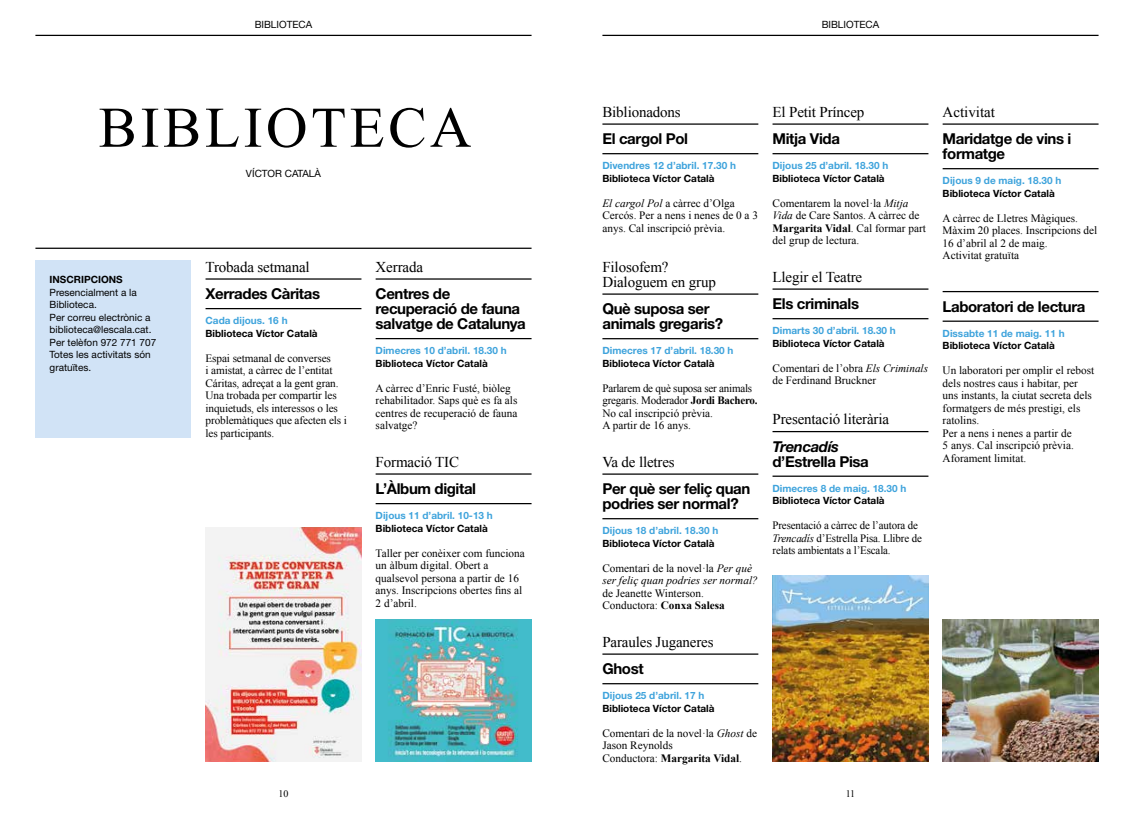
<style>
.page{position:relative;width:1134px;height:815px;background:#fff}
.page>*{position:absolute;margin:0;border:0;box-sizing:border-box;transform-origin:0 0}
.t1{font:57.5px "Times New Roman";letter-spacing:.06em;color:#000}
.t2{font:700 15px/15px "Helvetica Neue LT Std";letter-spacing:-.025em;color:#000}
.t3{font:15px/15px "Times New Roman";letter-spacing:-.01em;color:#000}
.t4{font:italic 700 15px "Helvetica Neue LT Std";letter-spacing:-.025em;color:#000}
.t5{font:11.25px/12.5px "Times New Roman";color:#000}
.t6{font:11.25px/12.5px "Times New Roman";letter-spacing:-.02em;color:#000}
.t7{font:italic 11.25px/12.5px "Times New Roman";color:#000}
.t8{font:700 10px "Helvetica Neue LT Std";color:#000}
.t9{font:700 10px "Helvetica Neue LT Std";color:#3ea3dc}
.t10{font:10px/12.5px "Helvetica Neue LT Std";color:#000}
.t11{font:10px "Times New Roman";color:#000}
.s1{font-style:italic}
.s2{font-weight:700}
.s3{font-style:normal}
</style>
<div class="page">
<hr style="left:602px;top:35px;width:496px;height:1px;background:#000">
<hr style="left:35px;top:35px;width:496px;height:1px;background:#000">
<div style="left:35px;top:260px;width:156px;height:178px;background:#d1e3f6"></div>
<hr style="left:206px;top:278px;width:155px;height:2px;background:#000">
<hr style="left:206px;top:308px;width:155px;height:1px;background:#000">
<hr style="left:376px;top:278px;width:155px;height:2px;background:#000">
<hr style="left:376px;top:338px;width:155px;height:1px;background:#000">
<hr style="left:376px;top:473px;width:155px;height:2px;background:#000">
<hr style="left:376px;top:503px;width:155px;height:1px;background:#000">
<hr style="left:35px;top:248px;width:496px;height:1px;background:#000">
<img style="left:206px;top:528px;width:155px;height:234px">
<img style="left:376px;top:620px;width:155px;height:142px">
<hr style="left:602px;top:123px;width:156px;height:2px;background:#000">
<hr style="left:602px;top:153px;width:156px;height:1px;background:#000">
<hr style="left:602px;top:293px;width:156px;height:2px;background:#000">
<hr style="left:602px;top:338px;width:156px;height:1px;background:#000">
<hr style="left:602px;top:473px;width:156px;height:2px;background:#000">
<hr style="left:602px;top:518px;width:156px;height:1px;background:#000">
<hr style="left:602px;top:653px;width:156px;height:2px;background:#000">
<hr style="left:602px;top:683px;width:156px;height:1px;background:#000">
<hr style="left:772px;top:123px;width:156px;height:2px;background:#000">
<hr style="left:772px;top:153px;width:156px;height:1px;background:#000">
<hr style="left:772px;top:288px;width:156px;height:2px;background:#000">
<hr style="left:772px;top:318px;width:156px;height:1px;background:#000">
<hr style="left:772px;top:431px;width:156px;height:1px;background:#000">
<hr style="left:772px;top:476px;width:156px;height:1px;background:#000">
<hr style="left:943px;top:123px;width:155px;height:2px;background:#000">
<hr style="left:943px;top:168px;width:155px;height:1px;background:#000">
<hr style="left:943px;top:291px;width:155px;height:1px;background:#000">
<hr style="left:943px;top:321px;width:155px;height:1px;background:#000">
<img style="left:943px;top:620px;width:155px;height:142px">
<img style="left:772px;top:575px;width:156px;height:187px">
<p class="t10" style="left:255px;top:18px;width:59px">BIBLIOTECA</p>
<p class="t10" style="left:822px;top:18px;width:59px">BIBLIOTECA</p>
<h1 class="t1" style="left:99px;top:89px;width:374px">BIBLIOTECA</h1>
<p class="t10" style="left:246px;top:167px;width:77px">VÍCTOR CATALÀ</p>
<p class="t8" style="left:50px;top:274px;width:75px">INSCRIPCIONS</p>
<p class="t10" style="left:50px;top:286px;width:108px">Presencialment a la<br>Biblioteca.<br>Per correu electrònic a biblioteca@lescala.cat.<br>Per telèfon 972 771 707<br>Totes les activitats són gratuïtes.</p>
<h2 class="t3" style="left:206px;top:259px;width:106px">Trobada setmanal</h2>
<h2 class="t2" style="left:206px;top:286px;width:116px">Xerrades Càritas</h2>
<p class="t9" style="left:206px;top:314px;width:84px">Cada dijous. 16 h</p>
<p class="t8" style="left:206px;top:327px;width:114px">Biblioteca Víctor Català</p>
<p class="t5" style="left:206px;top:351px;width:143px">Espai setmanal de converses<br>i amistat, a càrrec de l’entitat<br>Cáritas, adreçat a la gent gran.<br>Una trobada per compartir les inquietuds, els interessos o les problemàtiques que afecten els i les participants.</p>
<h2 class="t3" style="left:376px;top:259px;width:49px">Xerrada</h2>
<h2 class="t2" style="left:376px;top:286px;width:152px">Centres de recuperació de fauna salvatge de Catalunya</h2>
<p class="t9" style="left:376px;top:344px;width:133px">Dimecres 10 d’abril. 18.30 h</p>
<p class="t8" style="left:376px;top:357px;width:114px">Biblioteca Víctor Català</p>
<p class="t5" style="left:376px;top:381px;width:143px">A càrrec d’Enric Fusté, biòleg rehabilitador. Saps què es fa als centres de recuperació de fauna salvatge?</p>
<h2 class="t3" style="left:376px;top:454px;width:85px">Formació TIC</h2>
<h2 class="t2" style="left:376px;top:481px;width:102px">L’Àlbum digital</h2>
<p class="t9" style="left:376px;top:509px;width:119px">Dijous 11 d’abril. 10-13 h</p>
<p class="t8" style="left:376px;top:522px;width:114px">Biblioteca Víctor Català</p>
<p class="t5" style="left:376px;top:546px;width:151px">Taller per conèixer com funciona un àlbum digital. Obert a qualsevol persona a partir de 16 anys. Inscripcions obertes fins al<br>2 d’abril.</p>
<h2 class="t3" style="left:602px;top:104px;width:80px">Biblionadons</h2>
<h2 class="t2" style="left:602px;top:131px;width:87px">El cargol Pol</h2>
<p class="t9" style="left:602px;top:159px;width:135px">Divendres 12 d’abril. 17.30 h</p>
<p class="t8" style="left:602px;top:172px;width:114px">Biblioteca Víctor Català</p>
<p class="t5" style="left:602px;top:197px;width:157px"><span class="s1">El cargol Pol</span> a càrrec d’Olga<br>Cercós. Per a nens i nenes de 0 a 3 anys. Cal inscripció prèvia.</p>
<h2 class="t3" style="left:602px;top:259px;width:115px">Filosofem?<br>Dialoguem en grup</h2>
<h2 class="t2" style="left:602px;top:301px;width:122px">Què suposa ser animals gregaris?</h2>
<p class="t9" style="left:602px;top:344px;width:133px">Dimecres 17 d’abril. 18.30 h</p>
<p class="t8" style="left:602px;top:357px;width:114px">Biblioteca Víctor Català</p>
<p class="t6" style="left:602px;top:382px;width:157px">Parlarem de què suposa ser animals gregaris. Moderador <span class="s2">Jordi Bachero.<br></span>No cal inscripció prèvia.<br>A partir de 16 anys.</p>
<h2 class="t3" style="left:602px;top:454px;width:74px">Va de lletres</h2>
<h2 class="t2" style="left:602px;top:481px;width:149px">Per què ser feliç quan podries ser normal?</h2>
<p class="t9" style="left:602px;top:524px;width:117px">Dijous 18 d’abril. 18.30 h</p>
<p class="t8" style="left:602px;top:537px;width:114px">Biblioteca Víctor Català</p>
<p class="t7" style="left:602px;top:561px;width:157px"><span class="s3">Comentari de la novel·la</span> Per què ser feliç quan podries ser normal?</p>
<p class="t5" style="left:602px;top:587px;width:124px">de Jeanette Winterson.<br>Conductora: <span class="s2">Conxa Salesa</span></p>
<h2 class="t3" style="left:602px;top:634px;width:113px">Paraules Juganeres</h2>
<h2 class="t2" style="left:602px;top:661px;width:43px">Ghost</h2>
<p class="t9" style="left:602px;top:689px;width:104px">Dijous 25 d’abril. 17 h</p>
<p class="t8" style="left:602px;top:702px;width:114px">Biblioteca Víctor Català</p>
<p class="t5" style="left:602px;top:727px;width:156px">Comentari de la novel·la <span class="s1">Ghost</span> de<br>Jason Reynolds<br>Conductora: <span class="s2">Margarita Vidal</span>.</p>
<h2 class="t3" style="left:772px;top:104px;width:93px">El Petit Príncep</h2>
<h2 class="t2" style="left:772px;top:131px;width:69px">Mitja Vida</h2>
<p class="t9" style="left:772px;top:159px;width:117px">Dijous 25 d’abril. 18.30 h</p>
<p class="t8" style="left:772px;top:172px;width:114px">Biblioteca Víctor Català</p>
<p class="t5" style="left:772px;top:197px;width:155px">Comentarem la novel·la <span class="s1">Mitja<br>Vida</span> de Care Santos. A càrrec de<br><span class="s2">Margarita Vidal</span>. Cal formar part del grup de lectura.</p>
<h2 class="t3" style="left:772px;top:269px;width:91px">Llegir el Teatre</h2>
<h2 class="t2" style="left:772px;top:296px;width:88px">Els criminals</h2>
<p class="t9" style="left:772px;top:324px;width:125px">Dimarts 30 d’abril. 18.30 h</p>
<p class="t8" style="left:772px;top:337px;width:114px">Biblioteca Víctor Català</p>
<p class="t5" style="left:772px;top:362px;width:157px">Comentari de l’obra <span class="s1">Els Criminals </span>de Ferdinand Bruckner</p>
<h2 class="t3" style="left:772px;top:411px;width:118px">Presentació literària</h2>
<h2 class="t4" style="left:772px;top:437px;width:68px">Trencadís</h2>
<h2 class="t2" style="left:772px;top:454px;width:98px">d’Estrella Pisa</h2>
<p class="t9" style="left:772px;top:482px;width:135px">Dimecres 8 de maig. 18.30 h</p>
<p class="t8" style="left:772px;top:494px;width:114px">Biblioteca Víctor Català</p>
<p class="t5" style="left:772px;top:519px;width:151px">Presentació a càrrec de l’autora de<br><span class="s1">Trencadís</span> d’Estrella Pisa. Llibre de relats ambientats a l’Escala.</p>
<p class="t11" style="left:278px;top:787px;width:11px">10</p>
<p class="t11" style="left:846px;top:787px;width:11px">11</p>
<h2 class="t3" style="left:943px;top:104px;width:54px">Activitat</h2>
<h2 class="t2" style="left:943px;top:131px;width:130px">Maridatge de vins i formatge</h2>
<p class="t9" style="left:943px;top:174px;width:120px">Dijous 9 de maig. 18.30 h</p>
<p class="t8" style="left:943px;top:187px;width:114px">Biblioteca Víctor Català</p>
<p class="t5" style="left:943px;top:212px;width:156px">A càrrec de Lletres Màgiques.<br>Màxim 20 places. Inscripcions del<br>16 d’abril al 2 de maig.<br>Activitat gratuïta</p>
<h2 class="t2" style="left:943px;top:299px;width:144px">Laboratori de lectura</h2>
<p class="t9" style="left:943px;top:327px;width:124px">Dissabte 11 de maig. 11 h</p>
<p class="t8" style="left:943px;top:339px;width:114px">Biblioteca Víctor Català</p>
<p class="t5" style="left:943px;top:364px;width:153px">Un laboratori per omplir el rebost dels nostres caus i habitar, per uns instants, la ciutat secreta dels formatgers de més prestigi, els ratolins.<br>Per a nens i nenes a partir de<br>5 anys. Cal inscripció prèvia.<br>Aforament limitat.</p>
</div>
